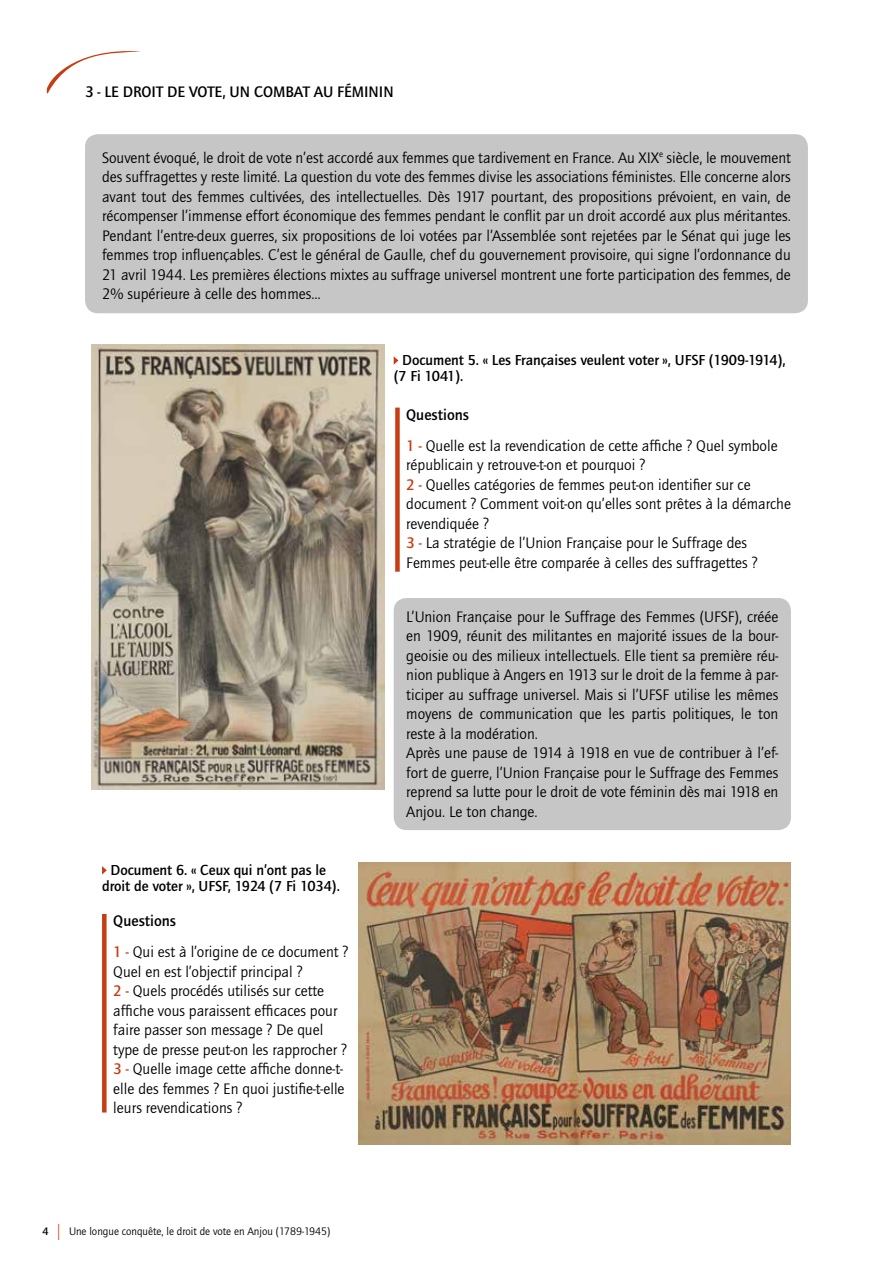
<style>
.page{position:relative;width:893px;height:1263px;background:#fff}
.page>*{position:absolute;margin:0;border:0;box-sizing:border-box;transform-origin:0 0}
.t1{font:15.75px/19.5px "Quay Itc T";color:#000}
.t2{font:700 15.75px "Quay Itc T";color:#000}
.t3{font:700 15px/16.5px "Quay Itc T";color:#000}
.t4{font:11.25px "Quay Itc T";color:#000}
.s1{font-weight:700}
.s2{font-weight:700;color:#c73d13}
.s3{font-size:22.5px;color:#c73d13}
</style>
<div class="page">
<svg style="left:394px;top:356px;width:4px;height:9px"></svg>
<svg style="left:102px;top:866px;width:5px;height:8px"></svg>
<svg style="left:46px;top:51px;width:95px;height:43px"></svg>
<div style="left:85px;top:134px;width:723px;height:179px;background:#c6c6c6;border-radius:13px"></div>
<div style="left:394px;top:598px;width:397px;height:232px;background:#c6c6c6;border-radius:13px"></div>
<img style="left:91px;top:344px;width:293px;height:445px">
<img style="left:359px;top:863px;width:432px;height:282px">
<div style="left:395px;top:408px;width:5px;height:164px;background:#c73d13"></div>
<div style="left:102px;top:914px;width:5px;height:198px;background:#c73d13"></div>
<p class="t2" style="left:85px;top:83px;width:310px">3 - LE DROIT DE VOTE, UN COMBAT AU FÉMININ</p>
<p class="t1" style="left:102px;top:147px;width:690px;text-align:justify">Souvent évoqué, le droit de vote n’est accordé aux femmes que tardivement en France. Au XIX<sup>e</sup> siècle, le mouvement des suffragettes y reste limité. La question du vote des femmes divise les associations féministes. Elle concerne alors avant tout des femmes cultivées, des intellectuelles. Dès 1917 pourtant, des propositions prévoient, en vain, de récompenser l’immense effort économique des femmes pendant le conflit par un droit accordé aux plus méritantes.<br>Pendant l’entre-deux guerres, six propositions de loi votées par l’Assemblée sont rejetées par le Sénat qui juge les femmes trop influençables. C’est le général de Gaulle, chef du gouvernement provisoire, qui signe l’ordonnance du 21 avril 1944. Les premières élections mixtes au suffrage universel montrent une forte participation des femmes, de 2% supérieure à celle des hommes…</p>
<p class="t3" style="left:394px;top:351px;width:393px;text-indent:8px">Document 5. « Les Françaises veulent voter », UFSF (1909-1914), (7 Fi 1041).</p>
<p class="t1" style="left:406px;top:399px;width:373px;line-height:31px"><span class="s1">Questions<br></span><span class="s2">1 -</span> Quelle est la revendication de cette affiche ? Quel symbole</p>
<p class="t1" style="left:406px;top:455px;width:386px">républicain y retrouve-t-on et pourquoi ?<br><span class="s2">2 -</span> Quelles catégories de femmes peut-on identifier sur ce document ? Comment voit-on qu’elles sont prêtes à la démarche revendiquée ?<br><span class="s2">3 -</span> La stratégie de l’Union Française pour le Suffrage des Femmes peut-elle être comparée à celles des suffragettes ?</p>
<p class="t3" style="left:102px;top:861px;width:239px;text-align:center">Document 6. « Ceux qui n’ont pas le droit de voter », UFSF, 1924 (7 Fi 1034).</p>
<p class="t1" style="left:113px;top:905px;width:237px;line-height:31px"><span class="s1">Questions<br></span><span class="s2">1 -</span> Qui est à l’origine de ce document ?</p>
<p class="t1" style="left:113px;top:961px;width:235px">Quel en est l’objectif principal ?<br><span class="s2">2 -</span> Quels procédés utilisés sur cette affiche vous paraissent efficaces pour faire passer son message ? De quel type de presse peut-on les rapprocher ?<br><span class="s2">3 -</span> Quelle image cette affiche donne-t&shy;elle des femmes ? En quoi justifie-t-elle leurs revendications ?</p>
<p class="t4" style="left:43px;top:1225px;width:289px"><span class="s1">4</span> <span class="s3">l</span> Une longue conquête, le droit de vote en Anjou (1789-1945)</p>
<p class="t1" style="left:406px;top:607px;width:374px">L’Union Française pour le Suffrage des Femmes (UFSF), créée en 1909, réunit des militantes en majorité issues de la bour&shy;geoisie ou des milieux intellectuels. Elle tient sa première réu&shy;nion publique à Angers en 1913 sur le droit de la femme à par&shy;ticiper au suffrage universel. Mais si l’UFSF utilise les mêmes moyens de communication que les partis politiques, le ton reste à la modération.<br>Après une pause de 1914 à 1918 en vue de contribuer à l’ef&shy;fort de guerre, l’Union Française pour le Suffrage des Femmes reprend sa lutte pour le droit de vote féminin dès mai 1918 en Anjou. Le ton change.</p>
</div>
